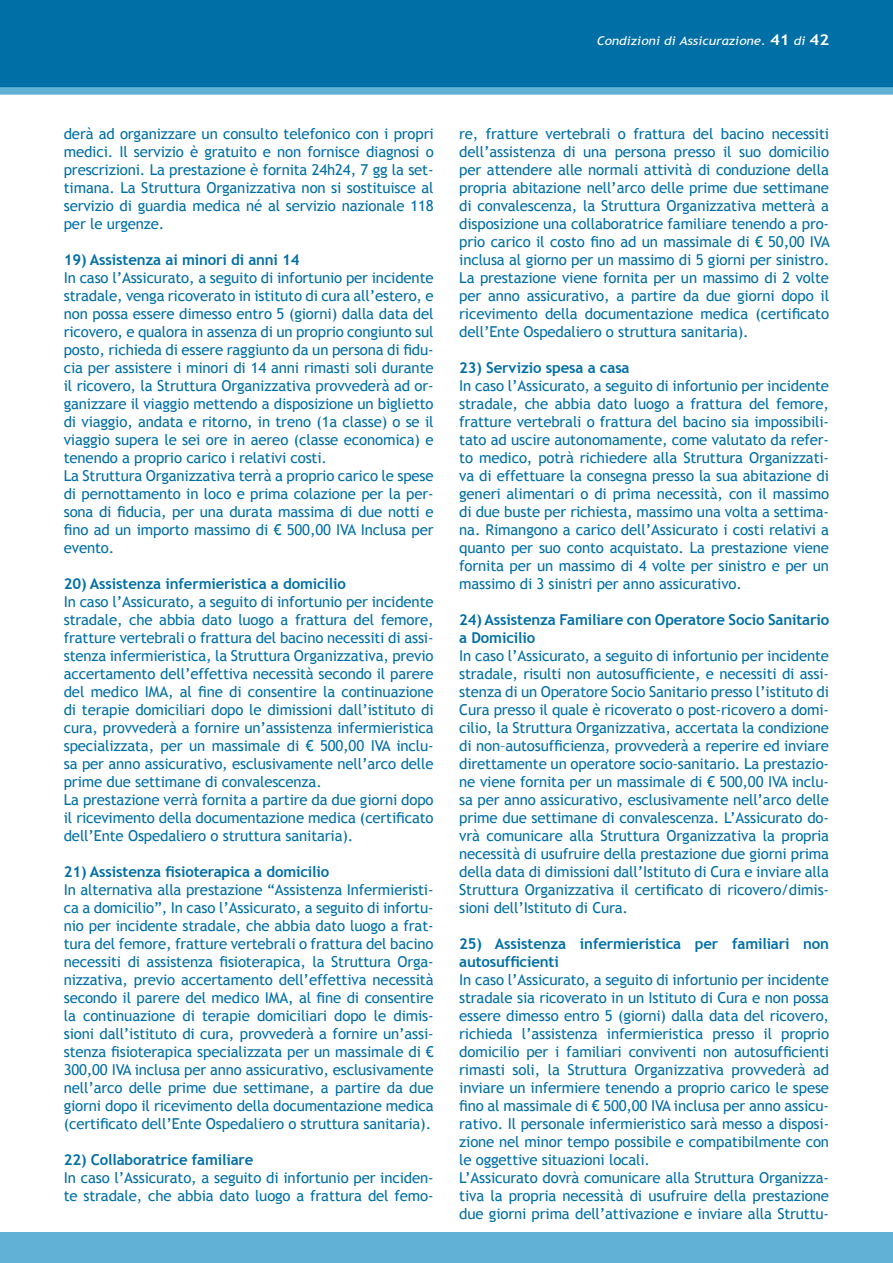
<style>
.page{position:relative;width:893px;height:1263px;background:#fff}
.page>*{position:absolute;margin:0;border:0;box-sizing:border-box;transform-origin:0 0}
.t1{font:15px/18px "Trebuchet MS";letter-spacing:-.01em;color:#006fa5;text-align:justify}
.t2{font:700 15px/18px "Trebuchet MS";letter-spacing:-.01em;color:#006fa5}
.t3{font:italic 12px "Trebuchet MS";color:#fff;scale:1.12 1}
.s1{font-weight:700;font-style:normal;font-size:15px}
</style>
<div class="page">
<div style="left:0;top:1232px;width:893px;height:31px;background:#60b1d5"></div>
<div style="left:0;top:0;width:893px;height:91px;background:#006fa5"></div>
<div style="left:0;top:87px;width:893px;height:8px;background:#60b1d5"></div>
<p class="t3" style="left:597px;top:33px;width:209px">Condizioni di Assicurazione. <span class="s1">41</span> di <span class="s1">42</span></p>
<p class="t1" style="left:64px;top:125px;width:371px">derà ad organizzare un consulto telefonico con i propri medici. Il servizio è gratuito e non fornisce diagnosi o prescrizioni. La prestazione è fornita 24h24, 7 gg la set&shy;timana. La Struttura Organizzativa non si sostituisce al servizio di guardia medica né al servizio nazionale 118 per le urgenze.</p>
<p class="t2" style="left:64px;top:250px;width:237px">19) Assistenza ai minori di anni 14</p>
<p class="t1" style="left:64px;top:269px;width:371px;text-align:left">In caso l’Assicurato, a seguito di infortunio per incidente stradale, venga ricoverato in istituto di cura all’estero, e non possa essere dimesso entro 5 (giorni) dalla data del ricovero, e qualora in assenza di un proprio congiunto sul posto, richieda di essere raggiunto da un persona di fidu&shy;cia per assistere i minori di 14 anni rimasti soli durante il ricovero, la Struttura Organizzativa provvederà ad or&shy;ganizzare il viaggio mettendo a disposizione un biglietto di viaggio, andata e ritorno, in treno (1a classe) o se il viaggio supera le sei ore in aereo (classe economica) e tenendo a proprio carico i relativi costi.<br>La Struttura Organizzativa terrà a proprio carico le spese di pernottamento in loco e prima colazione per la per&shy;sona di fiducia, per una durata massima di due notti e fino ad un importo massimo di € 500,00 IVA Inclusa per evento.</p>
<p class="t2" style="left:64px;top:574px;width:284px">20) Assistenza infermieristica a domicilio</p>
<p class="t1" style="left:64px;top:593px;width:371px;text-align:left">In caso l’Assicurato, a seguito di infortunio per incidente stradale, che abbia dato luogo a frattura del femore, fratture vertebrali o frattura del bacino necessiti di assi&shy;stenza infermieristica, la Struttura Organizzativa, previo accertamento dell’effettiva necessità secondo il parere del medico IMA, al fine di consentire la continuazione di terapie domiciliari dopo le dimissioni dall’istituto di cura, provvederà a fornire un’assistenza infermieristica specializzata, per un massimale di € 500,00 IVA inclu&shy;sa per anno assicurativo, esclusivamente nell’arco delle prime due settimane di convalescenza.<br>La prestazione verrà fornita a partire da due giorni dopo il ricevimento della documentazione medica (certificato dell’Ente Ospedaliero o struttura sanitaria).</p>
<p class="t2" style="left:64px;top:862px;width:267px">21) Assistenza fisioterapica a domicilio</p>
<p class="t1" style="left:64px;top:881px;width:371px">In alternativa alla prestazione “Assistenza Infermieristi&shy;ca a domicilio”, In caso l’Assicurato, a seguito di infortu&shy;nio per incidente stradale, che abbia dato luogo a frat&shy;tura del femore, fratture vertebrali o frattura del bacino necessiti di assistenza fisioterapica, la Struttura Orga&shy;nizzativa, previo accertamento dell’effettiva necessità secondo il parere del medico IMA, al fine di consentire la continuazione di terapie domiciliari dopo le dimis&shy;sioni dall’istituto di cura, provvederà a fornire un’assi&shy;stenza fisioterapica specializzata per un massimale di € 300,00 IVA inclusa per anno assicurativo, esclusivamente nell’arco delle prime due settimane, a partire da due giorni dopo il ricevimento della documentazione medica (certificato dell’Ente Ospedaliero o struttura sanitaria).</p>
<p class="t2" style="left:64px;top:1150px;width:191px">22) Collaboratrice familiare</p>
<p class="t1" style="left:64px;top:1169px;width:371px">In caso l’Assicurato, a seguito di infortunio per inciden&shy;te stradale, che abbia dato luogo a frattura del femo-</p>
<p class="t1" style="left:459px;top:125px;width:372px">re, fratture vertebrali o frattura del bacino necessiti dell’assistenza di una persona presso il suo domicilio per attendere alle normali attività di conduzione della propria abitazione nell’arco delle prime due settimane di convalescenza, la Struttura Organizzativa metterà a disposizione una collaboratrice familiare tenendo a pro&shy;prio carico il costo fino ad un massimale di € 50,00 IVA inclusa al giorno per un massimo di 5 giorni per sinistro.<br>La prestazione viene fornita per un massimo di 2 volte per anno assicurativo, a partire da due giorni dopo il ricevimento della documentazione medica (certificato dell’Ente Ospedaliero o struttura sanitaria).</p>
<p class="t2" style="left:459px;top:358px;width:172px">23) Servizio spesa a casa</p>
<p class="t1" style="left:459px;top:377px;width:371px">In caso l’Assicurato, a seguito di infortunio per incidente stradale, che abbia dato luogo a frattura del femore, fratture vertebrali o frattura del bacino sia impossibili&shy;tato ad uscire autonomamente, come valutato da refer&shy;to medico, potrà richiedere alla Struttura Organizzati&shy;va di effettuare la consegna presso la sua abitazione di generi alimentari o di prima necessità, con il massimo di due buste per richiesta, massimo una volta a settima&shy;na. Rimangono a carico dell’Assicurato i costi relativi a quanto per suo conto acquistato. La prestazione viene fornita per un massimo di 4 volte per sinistro e per un massimo di 3 sinistri per anno assicurativo.</p>
<p class="t2" style="left:459px;top:610px;width:371px">24) Assistenza Familiare con Operatore Socio Sanitario a Domicilio</p>
<p class="t1" style="left:459px;top:647px;width:371px">In caso l’Assicurato, a seguito di infortunio per incidente stradale, risulti non autosufficiente, e necessiti di assi&shy;stenza di un Operatore Socio Sanitario presso l’istituto di Cura presso il quale è ricoverato o post-ricovero a domi&shy;cilio, la Struttura Organizzativa, accertata la condizione di non–autosufficienza, provvederà a reperire ed inviare direttamente un operatore socio-sanitario. La prestazio&shy;ne viene fornita per un massimale di € 500,00 IVA inclu&shy;sa per anno assicurativo, esclusivamente nell’arco delle prime due settimane di convalescenza. L’Assicurato do&shy;vrà comunicare alla Struttura Organizzativa la propria necessità di usufruire della prestazione due giorni prima della data di dimissioni dall’Istituto di Cura e inviare alla Struttura Organizzativa il certificato di ricovero/dimis&shy;sioni dell’Istituto di Cura.</p>
<p class="t2" style="left:459px;top:934px;width:371px">25) Assistenza infermieristica per familiari non autosufficienti</p>
<p class="t1" style="left:459px;top:971px;width:371px;text-align:left">In caso l’Assicurato, a seguito di infortunio per incidente stradale sia ricoverato in un Istituto di Cura e non possa essere dimesso entro 5 (giorni) dalla data del ricovero, richieda l’assistenza infermieristica presso il proprio domicilio per i familiari conviventi non autosufficienti rimasti soli, la Struttura Organizzativa provvederà ad inviare un infermiere tenendo a proprio carico le spese fino al massimale di € 500,00 IVA inclusa per anno assicu&shy;rativo. Il personale infermieristico sarà messo a disposi&shy;zione nel minor tempo possibile e compatibilmente con le oggettive situazioni locali.<br>L’Assicurato dovrà comunicare alla Struttura Organizza&shy;tiva la propria necessità di usufruire della prestazione due giorni prima dell’attivazione e inviare alla Struttu-</p>
</div>
